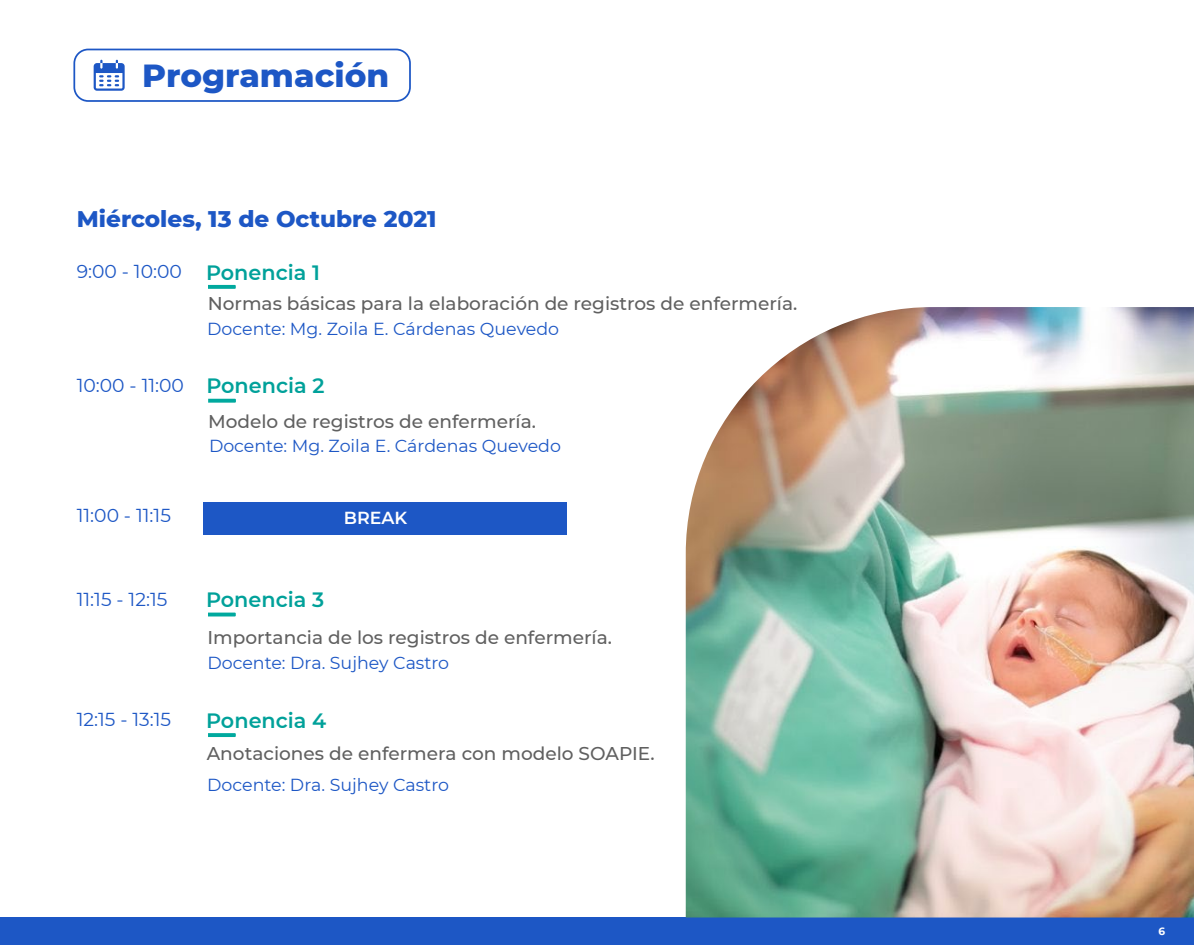
<style>
.page{position:relative;width:1194px;height:945px;background:#fff}
.page>*{position:absolute;margin:0;border:0;box-sizing:border-box;transform-origin:0 0}
.t1{font:800 32.64px "Montserrat";color:#1d57c5}
.t2{font:800 23.1px "Montserrat";color:#1d57c5}
.t3{font:600 20.74px "Montserrat";color:#00a19a}
.t4{font:18.72px "Montserrat";color:#1d57c5}
.t5{font:500 18.46px "Montserrat";color:#606060}
.t6{font:17.41px "Montserrat";color:#1d57c5}
.t7{font:600 17.41px "Montserrat";color:#fff}
.t8{font:700 10.5px "Montserrat";color:#fff}
</style>
<div class="page">
<svg style="left:94px;top:60px;width:31px;height:31px"></svg>
<div style="left:73px;top:49px;width:338px;height:53px;border:2px solid #1d57c5;border-radius:14px"></div>
<svg style="left:208px;top:285px;width:28px;height:4px"></svg>
<svg style="left:208px;top:399px;width:28px;height:4px"></svg>
<svg style="left:208px;top:613px;width:28px;height:3px"></svg>
<svg style="left:208px;top:733px;width:28px;height:4px"></svg>
<div style="left:0;top:918px;width:1193px;height:27px;background:#1d57c5"></div>
<img style="left:685px;top:307px;width:508px;height:611px">
<div style="left:203px;top:502px;width:363px;height:32px;background:#1d57c5"></div>
<h1 class="t1" style="left:142px;top:52px;width:248px">Programación</h1>
<p class="t2" style="left:77px;top:202px;width:361px">Miércoles, 13 de Octubre 2021</p>
<p class="t4" style="left:77px;top:258px;width:107px">9:00 - 10:00</p>
<p class="t3" style="left:206px;top:257px;width:115px">Ponencia 1</p>
<p class="t5" style="left:208px;top:291px;width:591px">Normas básicas para la elaboración de registros de enfermería.</p>
<p class="t4" style="left:77px;top:372px;width:109px">10:00 - 11:00</p>
<p class="t4" style="left:77px;top:502px;width:96px">11:00 - 11:15</p>
<p class="t6" style="left:207px;top:317px;width:353px">Docente: Mg. Zoila E. Cárdenas Quevedo</p>
<p class="t3" style="left:206px;top:371px;width:120px">Ponencia 2</p>
<p class="t5" style="left:208px;top:409px;width:329px">Modelo de registros de enfermería.</p>
<p class="t6" style="left:209px;top:434px;width:353px">Docente: Mg. Zoila E. Cárdenas Quevedo</p>
<p class="t7" style="left:344px;top:505px;width:65px">BREAK</p>
<p class="t4" style="left:77px;top:586px;width:92px">11:15 - 12:15</p>
<p class="t4" style="left:77px;top:707px;width:96px">12:15 - 13:15</p>
<p class="t3" style="left:206px;top:585px;width:120px">Ponencia 3</p>
<p class="t5" style="left:207px;top:624px;width:406px">Importancia de los registros de enfermería.</p>
<p class="t6" style="left:207px;top:651px;width:243px">Docente: Dra. Sujhey Castro</p>
<p class="t3" style="left:206px;top:706px;width:122px">Ponencia 4</p>
<p class="t5" style="left:207px;top:741px;width:449px">Anotaciones de enfermera con modelo SOAPIE.</p>
<p class="t6" style="left:207px;top:772px;width:243px">Docente: Dra. Sujhey Castro</p>
<p class="t8" style="left:1157px;top:924px;width:8px">6</p>
</div>
